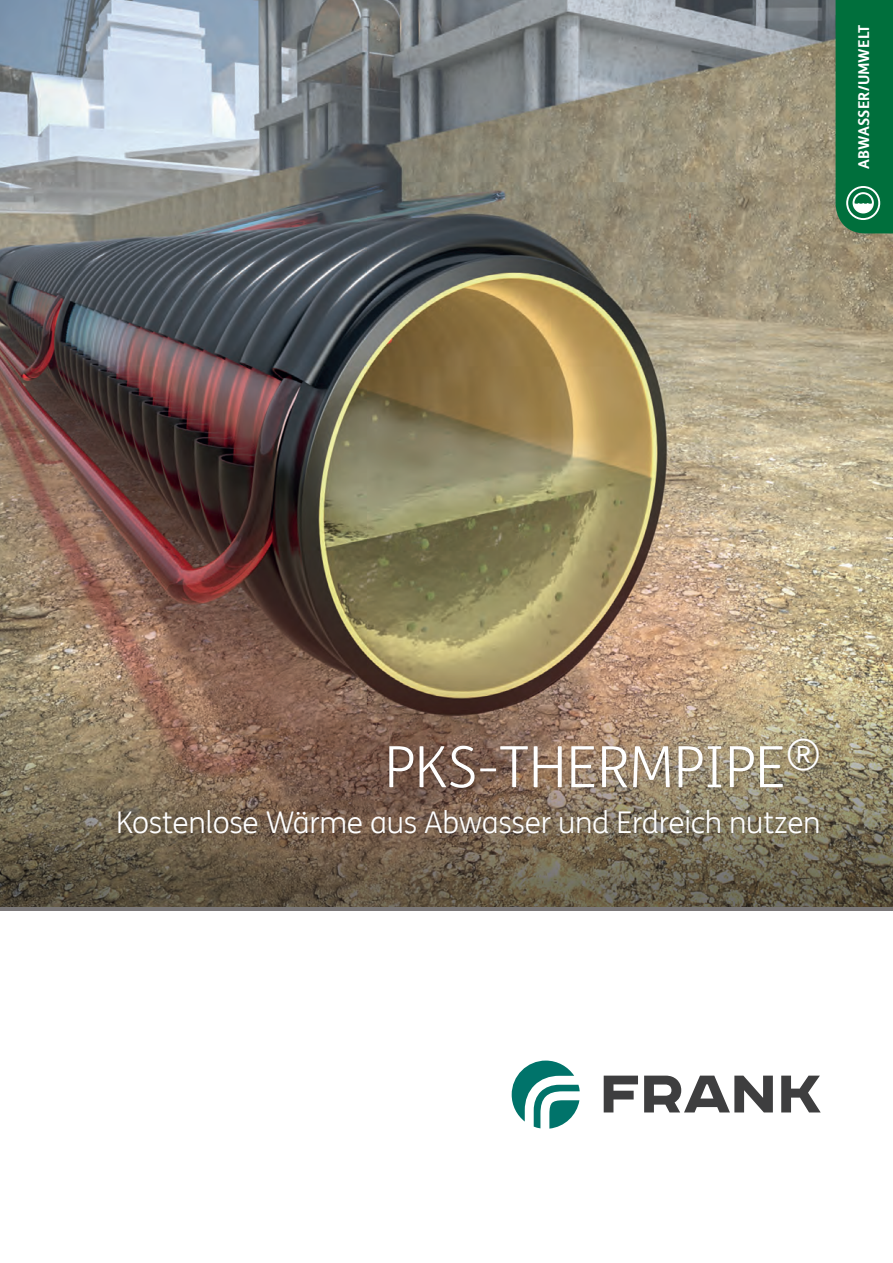
<style>
.page{position:relative;width:893px;height:1263px;background:#fff}
.page>*{position:absolute;margin:0;border:0;box-sizing:border-box;transform-origin:0 0}
.t1{font:300 57px "FS Me Pro";letter-spacing:.005em;color:#fff}
.t2{font:300 30px "FS Me Pro";letter-spacing:-.01em;color:#fff}
.t3{font:700 15px "FS Me Pro";letter-spacing:.005em;color:#fff}
</style>
<div class="page">
<img style="left:0;top:0;width:893px;height:655px">
<img style="left:0;top:655px;width:893px;height:256px">
<svg style="left:604px;top:1075px;width:217px;height:37px"></svg>
<svg style="left:512px;top:1060px;width:68px;height:68px"></svg>
<div style="left:115px;top:736px;width:707px;height:100px;background:#231f20;opacity:.25"></div>
<div style="left:836px;top:0;width:57px;height:233px;background:#006f3c"></div>
<p class="t3" style="left:852px;top:169px;width:146px;rotate:-90deg">ABWASSER/UMWELT</p>
<h1 class="t1" style="left:385px;top:728px;width:437px">PKS-THERMPIPE<sup>®</sup></h1>
<p class="t2" style="left:116px;top:802px;width:706px">Kostenlose Wärme aus Abwasser und Erdreich nutzen</p>
</div>
